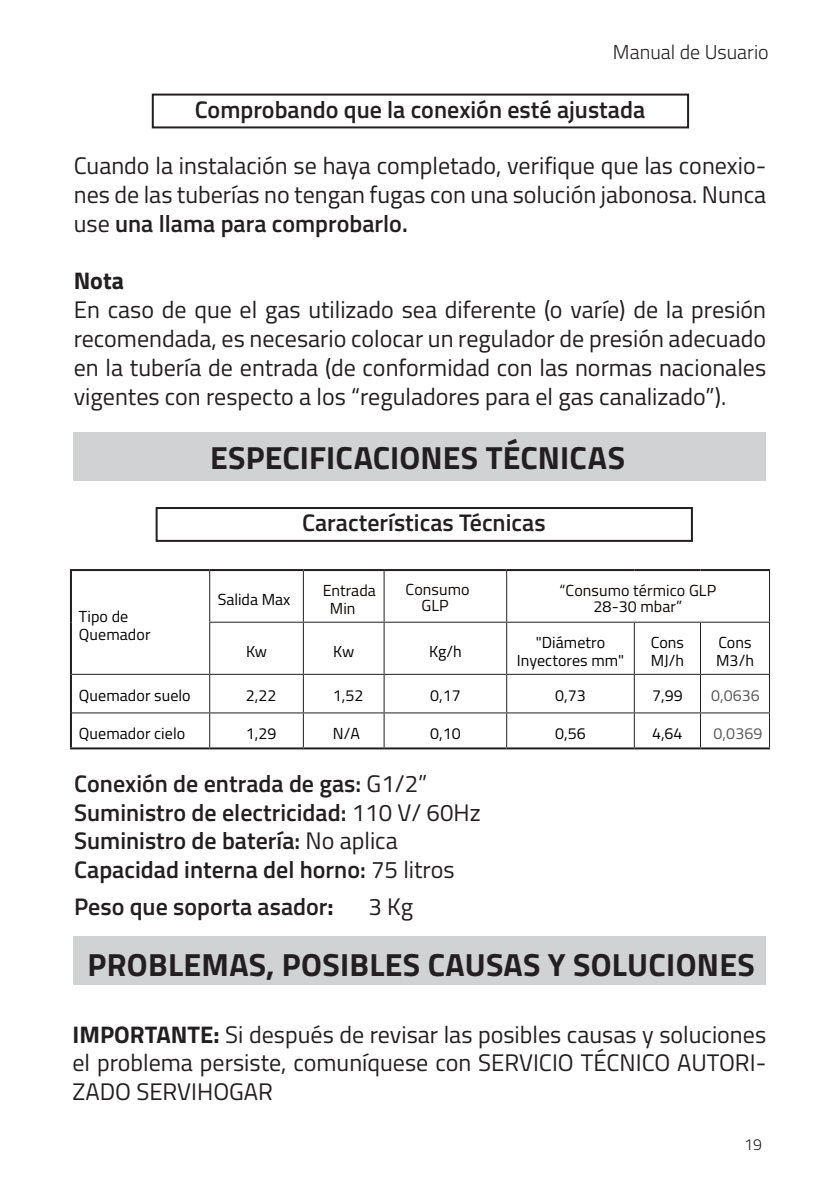
<style>
.page{position:relative;width:840px;height:1191px;background:#fff}
.page>*{position:absolute;margin:0;border:0;box-sizing:border-box;transform-origin:0 0}
.Centrado{font:700 32px "Titillium Web";letter-spacing:.01em;color:#231f20}
.Capitular{font:700 32px "Titillium";letter-spacing:.005em;color:#231f20}
.Textos_Corridos{font:24px/28.8px "Titillium";color:#231f20;text-align:justify}
.Textos_Corridos-2{font:600 24px/28.8px "Titillium";color:#231f20}
.Textos_Corridos-3{font:600 24px "Titillium Web";color:#231f20}
.Textos_Corridos-4{font:700 24px "Titillium";color:#231f20}
.t1{font:300 20px "Titillium Web";color:#231f20}
.Tablas_texto{font:16px/18px "Titillium Web";letter-spacing:.005em;color:#000}
.Tablas_texto-2{font:16px/16px "Titillium Web";letter-spacing:.005em;color:#0c0806;text-align:center}
.Tablas_texto-3{font:16px "Titillium Web";letter-spacing:.005em;color:#57585a}
.t2{font:300 16px "Titillium Web";color:#231f20}
.s1{font-weight:600}
.s2{font-weight:400}
.s3{font-family:"Titillium Web";font-weight:700}
.s4{font-weight:700}
</style>
<div class="page">
<div style="left:152px;top:94px;width:536px;height:34px;border:2px solid #231f20"></div>
<div style="left:155px;top:507px;width:537px;height:35px;border:2px solid #231f20"></div>
<hr style="left:70px;top:569px;width:139px;height:2px;background:#231f20">
<hr style="left:70px;top:571px;width:2px;height:51px;background:#231f20">
<hr style="left:209px;top:569px;width:94px;height:2px;background:#231f20">
<hr style="left:303px;top:569px;width:81px;height:2px;background:#231f20">
<hr style="left:384px;top:569px;width:122px;height:2px;background:#231f20">
<hr style="left:506px;top:569px;width:128px;height:2px;background:#231f20">
<hr style="left:634px;top:569px;width:66px;height:2px;background:#231f20">
<hr style="left:700px;top:569px;width:69px;height:2px;background:#231f20">
<hr style="left:70px;top:622px;width:2px;height:52px;background:#231f20">
<hr style="left:70px;top:674px;width:2px;height:39px;background:#231f20">
<hr style="left:70px;top:713px;width:2px;height:34px;background:#231f20">
<hr style="left:70px;top:747px;width:139px;height:2px;background:#231f20">
<hr style="left:209px;top:747px;width:94px;height:2px;background:#231f20">
<hr style="left:303px;top:747px;width:81px;height:2px;background:#231f20">
<hr style="left:384px;top:747px;width:122px;height:2px;background:#231f20">
<hr style="left:506px;top:747px;width:128px;height:2px;background:#231f20">
<hr style="left:634px;top:747px;width:66px;height:2px;background:#231f20">
<hr style="left:700px;top:747px;width:69px;height:2px;background:#231f20">
<hr style="left:209px;top:571px;width:1px;height:50px;background:#231f20">
<hr style="left:303px;top:571px;width:1px;height:50px;background:#231f20">
<hr style="left:383px;top:571px;width:1px;height:50px;background:#231f20">
<hr style="left:506px;top:571px;width:1px;height:50px;background:#231f20">
<hr style="left:768px;top:571px;width:1px;height:50px;background:#231f20">
<hr style="left:209px;top:621px;width:94px;height:1px;background:#231f20">
<hr style="left:209px;top:622px;width:1px;height:52px;background:#231f20">
<hr style="left:303px;top:621px;width:81px;height:1px;background:#231f20">
<hr style="left:303px;top:622px;width:1px;height:52px;background:#231f20">
<hr style="left:384px;top:621px;width:122px;height:1px;background:#231f20">
<hr style="left:383px;top:622px;width:1px;height:52px;background:#231f20">
<hr style="left:506px;top:621px;width:128px;height:1px;background:#231f20">
<hr style="left:506px;top:622px;width:1px;height:52px;background:#231f20">
<hr style="left:634px;top:621px;width:66px;height:1px;background:#231f20">
<hr style="left:633px;top:622px;width:1px;height:52px;background:#231f20">
<hr style="left:700px;top:621px;width:69px;height:1px;background:#231f20">
<hr style="left:699px;top:622px;width:1px;height:52px;background:#231f20">
<hr style="left:768px;top:622px;width:1px;height:52px;background:#231f20">
<hr style="left:72px;top:674px;width:137px;height:1px;background:#231f20">
<hr style="left:209px;top:674px;width:94px;height:1px;background:#231f20">
<hr style="left:209px;top:675px;width:1px;height:37px;background:#231f20">
<hr style="left:303px;top:674px;width:81px;height:1px;background:#231f20">
<hr style="left:303px;top:675px;width:1px;height:37px;background:#231f20">
<hr style="left:384px;top:674px;width:122px;height:1px;background:#231f20">
<hr style="left:383px;top:675px;width:1px;height:37px;background:#231f20">
<hr style="left:506px;top:674px;width:128px;height:1px;background:#231f20">
<hr style="left:506px;top:675px;width:1px;height:37px;background:#231f20">
<hr style="left:634px;top:674px;width:66px;height:1px;background:#231f20">
<hr style="left:633px;top:675px;width:1px;height:37px;background:#231f20">
<hr style="left:700px;top:674px;width:69px;height:1px;background:#231f20">
<hr style="left:699px;top:675px;width:1px;height:37px;background:#231f20">
<hr style="left:768px;top:675px;width:1px;height:37px;background:#231f20">
<hr style="left:72px;top:712px;width:137px;height:1px;background:#231f20">
<hr style="left:209px;top:712px;width:94px;height:1px;background:#231f20">
<hr style="left:209px;top:713px;width:1px;height:34px;background:#231f20">
<hr style="left:303px;top:712px;width:81px;height:1px;background:#231f20">
<hr style="left:303px;top:713px;width:1px;height:34px;background:#231f20">
<hr style="left:384px;top:712px;width:122px;height:1px;background:#231f20">
<hr style="left:383px;top:713px;width:1px;height:34px;background:#231f20">
<hr style="left:506px;top:712px;width:128px;height:1px;background:#231f20">
<hr style="left:506px;top:713px;width:1px;height:34px;background:#231f20">
<hr style="left:634px;top:712px;width:66px;height:1px;background:#231f20">
<hr style="left:633px;top:713px;width:1px;height:34px;background:#231f20">
<hr style="left:700px;top:712px;width:69px;height:1px;background:#231f20">
<hr style="left:699px;top:713px;width:1px;height:34px;background:#231f20">
<hr style="left:768px;top:713px;width:1px;height:34px;background:#231f20">
<div style="left:74px;top:432px;width:691px;height:48px;background:#d1d2d4"></div>
<div style="left:74px;top:936px;width:691px;height:48px;background:#d1d2d4"></div>
<p class="t1" style="left:612px;top:38px;width:157px">Manual de Usuario</p>
<p class="Textos_Corridos-3" style="left:195px;top:91px;width:451px">Comprobando que la conexión esté ajustada</p>
<p class="Textos_Corridos" style="left:74px;top:150px;width:693px">Cuando la instalación se haya completado, verifique que las conexio&shy;nes de las tuberías no tengan fugas con una solución jabonosa. Nunca use <span class="s1">una llama para comprobarlo.</span></p>
<p class="Textos_Corridos-4" style="left:74px;top:262px;width:52px">Nota</p>
<p class="Textos_Corridos" style="left:74px;top:294px;width:693px">En caso de que el gas utilizado sea diferente (o varíe) de la presión recomendada, es necesario colocar un regulador de presión adecuado en la tubería de entrada (de conformidad con las normas nacionales vigentes con respecto a los “reguladores para el gas canalizado”).</p>
<p class="Capitular" style="left:210px;top:433px;width:416px">ESPECIFICACIONES TÉCNICAS</p>
<p class="Tablas_texto" style="left:79px;top:607px;width:73px">Tipo de<br>Quemador</p>
<p class="Textos_Corridos-3" style="left:302px;top:505px;width:245px">Características Técnicas</p>
<p class="Tablas_texto" style="left:217px;top:590px;width:74px">Salida Max</p>
<p class="Tablas_texto-2" style="left:330px;top:581px;width:47px;line-height:18px;text-align:left;text-indent:-7px">Entrada<br>Min</p>
<p class="Tablas_texto-2" style="left:405px;top:581px;width:65px">Consumo<br>GLP</p>
<p class="Tablas_texto-2" style="left:559px;top:582px;width:158px">“Consumo térmico GLP<br>28-30 mbar”</p>
<p class="Tablas_texto" style="left:246px;top:642px;width:22px">Kw</p>
<p class="Tablas_texto" style="left:333px;top:642px;width:22px">Kw</p>
<p class="Tablas_texto" style="left:429px;top:642px;width:34px">Kg/h</p>
<p class="Tablas_texto" style="left:516px;top:633px;width:109px;text-align:center">"Diámetro<br>Inyectores mm"</p>
<p class="Tablas_texto" style="left:650px;top:633px;width:35px">Cons<br>MJ/h</p>
<p class="Tablas_texto" style="left:715px;top:633px;width:39px">Cons<br>M3/h</p>
<p class="Tablas_texto" style="left:79px;top:685px;width:113px">Quemador suelo</p>
<p class="Tablas_texto" style="left:245px;top:685px;width:32px">2,22</p>
<p class="Tablas_texto" style="left:333px;top:685px;width:32px">1,52</p>
<p class="Tablas_texto" style="left:430px;top:685px;width:32px">0,17</p>
<p class="Tablas_texto" style="left:554px;top:685px;width:32px">0,73</p>
<p class="Tablas_texto" style="left:651px;top:685px;width:32px">7,99</p>
<p class="Tablas_texto-3" style="left:710px;top:683px;width:50px">0,0636</p>
<p class="Tablas_texto" style="left:79px;top:723px;width:108px">Quemador cielo</p>
<p class="Tablas_texto" style="left:245px;top:723px;width:32px">1,29</p>
<p class="Tablas_texto" style="left:332px;top:723px;width:29px">N/A</p>
<p class="Tablas_texto" style="left:430px;top:723px;width:32px">0,10</p>
<p class="Tablas_texto" style="left:554px;top:723px;width:32px">0,56</p>
<p class="Tablas_texto" style="left:651px;top:723px;width:32px">4,64</p>
<p class="Tablas_texto-3" style="left:713px;top:721px;width:50px">0,0369</p>
<p class="Textos_Corridos-2" style="left:74px;top:767px;width:408px">Conexión de entrada de gas: <span class="s2">G1/2” </span>Suministro de electricidad: <span class="s2">110 V/ 60Hz </span>Suministro de batería: <span class="s2">No aplica </span>Capacidad interna del horno: <span class="s2">75 litros</span></p>
<p class="Textos_Corridos-2" style="left:74px;top:891px;width:261px">Peso que soporta asador<span class="s3">:</span></p>
<p class="Textos_Corridos" style="left:368px;top:891px;width:46px">3 Kg</p>
<p class="Centrado" style="left:88px;top:940px;width:668px">PROBLEMAS, POSIBLES CAUSAS Y SOLUCIONES</p>
<p class="Textos_Corridos" style="left:72px;top:1018px;width:694px"><span class="s4">IMPORTANTE:</span> Si después de revisar las posibles causas y soluciones el problema persiste, comuníquese con SERVICIO TÉCNICO AUTORI-ZADO SERVIHOGAR</p>
<p class="t2" style="left:743px;top:1132px;width:19px">19</p>
</div>
